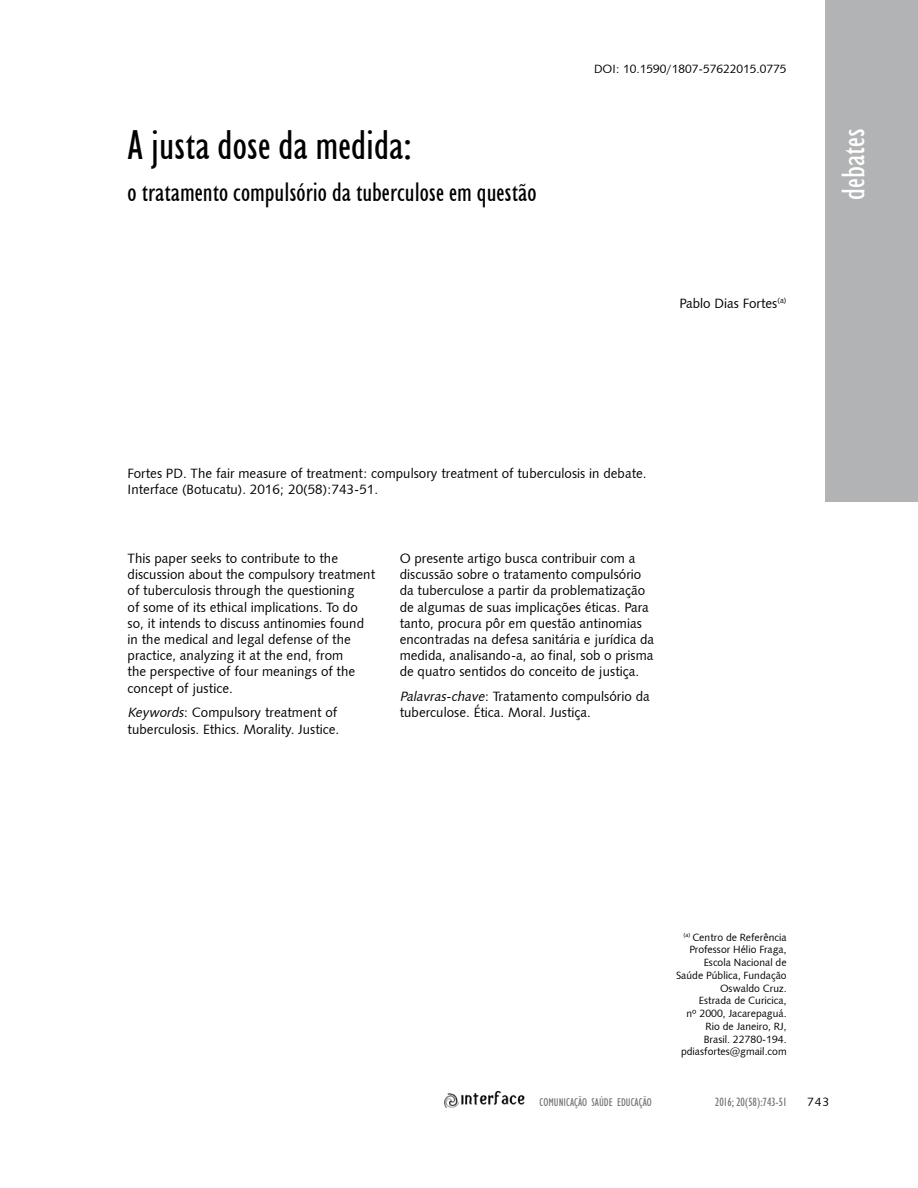
<style>
.page{position:relative;width:918px;height:1188px;background:#fff}
.page>*{position:absolute;margin:0;border:0;box-sizing:border-box;transform-origin:0 0}
.t1{font:condensed 42px "Humanist 521 BT";color:#000}
.t2{font:condensed 33px "Humanist 521 BT";color:#fff}
.t3{font:condensed 27px "Humanist 521 BT";color:#000}
.t4{font:13.5px/16.2px "Humanist 531 BT Roman A";color:#000}
.t5{font:12px "Humanist 531 BT Roman A";color:#000}
.t6{font:condensed 12px "Humanist 521 BT";color:#707172}
.t7{font:condensed 11.25px "Humanist 521 BT";color:#707172}
.t8{font:10.5px/12.8px "Humanist 531 BT Roman A";color:#000;text-align:right}
.s1{font-style:italic}
</style>
<div class="page">
<img style="left:445px;top:1091px;width:80px;height:17px">
<div style="left:826px;top:0;width:92px;height:502px;background:#b1b3b4"></div>
<h1 class="t1" style="left:128px;top:121px;width:286px">A justa dose da medida:</h1>
<h3 class="t3" style="left:128px;top:177px;width:410px">o tratamento compulsório da tuberculose em questão</h3>
<p class="t5" style="left:594px;top:62px;width:194px">DOI: 10.1590/1807-57622015.0775</p>
<p class="t4" style="left:679px;top:295px;width:109px">Pablo Dias Fortes<sup>(a)</sup></p>
<h2 class="t2" style="left:834px;top:200px;width:73px;rotate:-90deg">debates</h2>
<p class="t4" style="left:128px;top:465px;width:521px">Fortes PD. The fair measure of treatment: compulsory treatment of tuberculosis in debate.<br>Interface (Botucatu). 2016; 20(58):743-51.</p>
<p class="t4" style="left:128px;top:550px;width:249px">This paper seeks to contribute to the discussion about the compulsory treatment of tuberculosis through the questioning<br>of some of its ethical implications. To do so, it intends to discuss antinomies found in the medical and legal defense of the practice, analyzing it at the end, from<br>the perspective of four meanings of the concept of justice.</p>
<p class="t4" style="left:128px;top:704px;width:213px"><span class="s1">Keywords</span>: Compulsory treatment of tuberculosis. Ethics. Morality. Justice.</p>
<p class="t4" style="left:400px;top:550px;width:256px">O presente artigo busca contribuir com a discussão sobre o tratamento compulsório da tuberculose a partir da problematização de algumas de suas implicações éticas. Para tanto, procura pôr em questão antinomias encontradas na defesa sanitária e jurídica da medida, analisando-a, ao final, sob o prisma de quatro sentidos do conceito de justiça.</p>
<p class="t4" style="left:400px;top:688px;width:252px"><span class="s1">Palavras-chave</span>: Tratamento compulsório da tuberculose. Ética. Moral. Justiça.</p>
<p class="t8" style="left:676px;top:930px;width:112px"><sup>(a)</sup> Centro de Referência<br>Professor Hélio Fraga,<br>Escola Nacional de<br>Saúde Pública, Fundação<br>Oswaldo Cruz.<br>Estrada de Curicica,<br>nº 2000, Jacarepaguá.<br>Rio de Janeiro, RJ,<br>Brasil. 22780-194. pdiasfortes@gmail.com</p>
<p class="t7" style="left:540px;top:1095px;width:114px">COMUNICAÇÃO SAÚDE EDUCAÇÃO</p>
<p class="t6" style="left:715px;top:1095px;width:73px">2016; 20(58):743-51</p>
<p class="t5" style="left:807px;top:1094px;width:23px">743</p>
</div>
